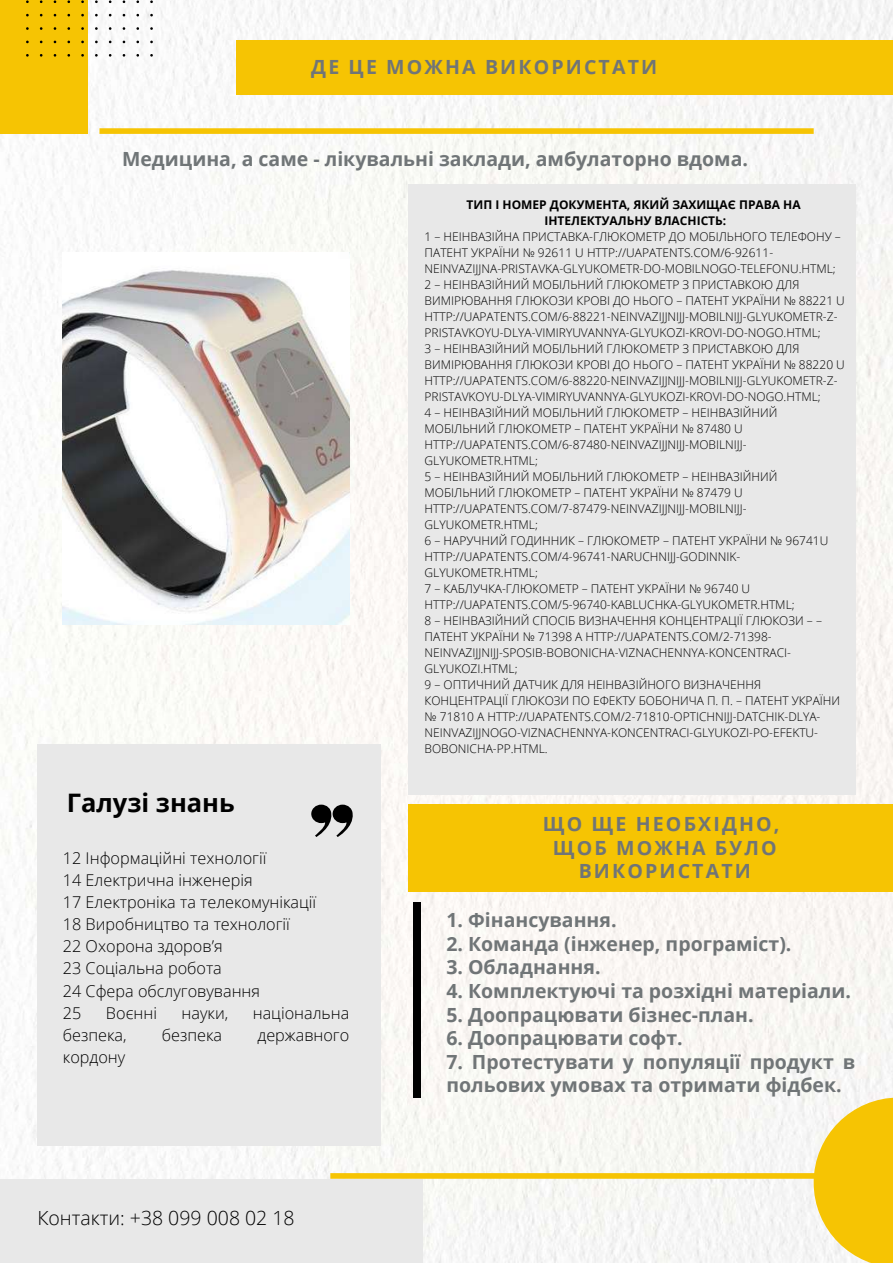
<style>
.page{position:relative;width:893px;height:1264px;background:#fff}
.page>*{position:absolute;margin:0;border:0;box-sizing:border-box;transform-origin:0 0}
.t1{font:700 25.5px "Open Sans";color:#000}
.t2{font:700 19.5px/23.5px "Open Sans";color:#707577}
.t3{font:700 19.5px/23.5px "Open Sans";letter-spacing:.11em;color:#707577;text-align:center}
.t4{font:300 19.5px "Open Sans";color:#000}
.t5{font:300 16.2px/22.2px "Open Sans";color:#000}
.t6{font:300 12px/16px "Open Sans";color:#000}
.t7{font:700 12px/16px "Open Sans";color:#000;text-align:center}
</style>
<div class="page">
<div style="left:0;top:0;width:892px;height:1262px;background:#f9f8f6"></div>
<div style="left:99px;top:128px;width:714px;height:6px;background:#f6c403"></div>
<div style="left:37px;top:743px;width:343px;height:401px;background:#e8e8e8"></div>
<svg style="left:311px;top:804px;width:42px;height:33px"></svg>
<div style="left:413px;top:902px;width:7px;height:195px;background:#000"></div>
<div style="left:0;top:0;width:88px;height:134px;background:#f6c403"></div>
<div style="left:330px;top:1173px;width:562px;height:5px;background:#f6c403"></div>
<svg style="left:26px;top:0;width:127px;height:57px"></svg>
<div style="left:236px;top:40px;width:656px;height:55px;background:#f6c403"></div>
<svg style="left:813px;top:1097px;width:79px;height:165px;fill:#f6c403"></svg>
<div style="left:407px;top:804px;width:485px;height:88px;background:#f6c403"></div>
<img style="left:63px;top:253px;width:286px;height:372px">
<div style="left:0;top:1178px;width:422px;height:84px;background:#e8e8e8"></div>
<div style="left:407px;top:184px;width:448px;height:610px;background:#e8e8e8"></div>
<h2 class="t3" style="left:311px;top:55px;width:347px">ДЕ ЦЕ МОЖНА ВИКОРИСТАТИ</h2>
<h2 class="t2" style="left:122px;top:147px;width:627px">Медицина, а саме - лікувальні заклади, амбулаторно вдома.</h2>
<p class="t7" style="left:466px;top:196px;width:335px">ТИП І НОМЕР ДОКУМЕНТА, ЯКИЙ ЗАХИЩАЄ ПРАВА НА<br>ІНТЕЛЕКТУАЛЬНУ ВЛАСНІСТЬ:</p>
<p class="t6" style="left:424px;top:228px;width:422px">1 – НЕІНВАЗІЙНА ПРИСТАВКА-ГЛЮКОМЕТР ДО МОБІЛЬНОГО ТЕЛЕФОНУ – ПАТЕНТ УКРАЇНИ № 92611 U HTTP://UAPATENTS.COM/6-92611- NEINVAZIJJNA-PRISTAVKA-GLYUKOMETR-DO-MOBILNOGO-TELEFONU.HTML; 2 – НЕІНВАЗІЙНИЙ МОБІЛЬНИЙ ГЛЮКОМЕТР З ПРИСТАВКОЮ ДЛЯ ВИМІРЮВАННЯ ГЛЮКОЗИ КРОВІ ДО НЬОГО – ПАТЕНТ УКРАЇНИ № 88221 U HTTP://UAPATENTS.COM/6-88221-NEINVAZIJJNIJJ-MOBILNIJJ-GLYUKOMETR-Z-PRISTAVKOYU-DLYA-VIMIRYUVANNYA-GLYUKOZI-KROVI-DO-NOGO.HTML;<br>3 – НЕІНВАЗІЙНИЙ МОБІЛЬНИЙ ГЛЮКОМЕТР З ПРИСТАВКОЮ ДЛЯ ВИМІРЮВАННЯ ГЛЮКОЗИ КРОВІ ДО НЬОГО – ПАТЕНТ УКРАЇНИ № 88220 U HTTP://UAPATENTS.COM/6-88220-NEINVAZIJJNIJJ-MOBILNIJJ-GLYUKOMETR-Z-PRISTAVKOYU-DLYA-VIMIRYUVANNYA-GLYUKOZI-KROVI-DO-NOGO.HTML;<br>4 – НЕІНВАЗІЙНИЙ МОБІЛЬНИЙ ГЛЮКОМЕТР – НЕІНВАЗІЙНИЙ МОБІЛЬНИЙ ГЛЮКОМЕТР – ПАТЕНТ УКРАЇНИ № 87480 U HTTP://UAPATENTS.COM/6-87480-NEINVAZIJJNIJJ-MOBILNIJJ-GLYUKOMETR.HTML;<br>5 – НЕІНВАЗІЙНИЙ МОБІЛЬНИЙ ГЛЮКОМЕТР – НЕІНВАЗІЙНИЙ МОБІЛЬНИЙ ГЛЮКОМЕТР – ПАТЕНТ УКРАЇНИ № 87479 U HTTP://UAPATENTS.COM/7-87479-NEINVAZIJJNIJJ-MOBILNIJJ-GLYUKOMETR.HTML;<br>6 – НАРУЧНИЙ ГОДИННИК – ГЛЮКОМЕТР – ПАТЕНТ УКРАЇНИ № 96741U HTTP://UAPATENTS.COM/4-96741-NARUCHNIJJ-GODINNIK-GLYUKOMETR.HTML;<br>7 – КАБЛУЧКА-ГЛЮКОМЕТР – ПАТЕНТ УКРАЇНИ № 96740 U HTTP://UAPATENTS.COM/5-96740-KABLUCHKA-GLYUKOMETR.HTML;<br>8 – НЕІНВАЗІЙНИЙ СПОСІБ ВИЗНАЧЕННЯ КОНЦЕНТРАЦІЇ ГЛЮКОЗИ – – ПАТЕНТ УКРАЇНИ № 71398 А HTTP://UAPATENTS.COM/2-71398- NEINVAZIJJNIJJ-SPOSIB-BOBONICHA-VIZNACHENNYA-KONCENTRACI-GLYUKOZI.HTML;<br>9 – ОПТИЧНИЙ ДАТЧИК ДЛЯ НЕІНВАЗІЙНОГО ВИЗНАЧЕННЯ КОНЦЕНТРАЦІЇ ГЛЮКОЗИ ПО ЕФЕКТУ БОБОНИЧА П. П. – ПАТЕНТ УКРАЇНИ № 71810 А HTTP://UAPATENTS.COM/2-71810-OPTICHNIJJ-DATCHIK-DLYA-NEINVAZIJJNOGO-VIZNACHENNYA-KONCENTRACI-GLYUKOZI-PO-EFEKTU-BOBONICHA-PP.HTML.</p>
<h1 class="t1" style="left:67px;top:784px;width:169px">Галузі знань</h1>
<h3 class="t5" style="left:63px;top:846px;width:255px">12 Інформаційні технології<br>14 Електрична інженерія<br>17 Електроніка та телекомунікації<br>18 Виробництво та технології<br>22 Охорона здоров’я<br>23 Соціальна робота<br>24 Сфера обслуговування<br>25</h3>
<h3 class="t5" style="left:106px;top:1001px;width:53px">Воєнні</h3>
<h3 class="t5" style="left:181px;top:1001px;width:48px">науки,</h3>
<h3 class="t5" style="left:253px;top:1001px;width:98px">національна</h3>
<h3 class="t5" style="left:63px;top:1023px;width:65px">безпека,</h3>
<h3 class="t5" style="left:162px;top:1023px;width:62px">безпека</h3>
<h3 class="t5" style="left:257px;top:1023px;width:93px">державного</h3>
<h3 class="t5" style="left:63px;top:1045px;width:64px">кордону</h3>
<h2 class="t4" style="left:37px;top:1204px;width:259px">Контакти: +38 099 008 02 18</h2>
<h2 class="t3" style="left:543px;top:811px;width:238px">ЩО ЩЕ НЕОБХІДНО,<br>ЩОБ МОЖНА БУЛО<br>ВИКОРИСТАТИ</h2>
<h2 class="t2" style="left:446px;top:907px;width:172px">1. Фінансування.</h2>
<h2 class="t2" style="left:446px;top:931px;width:346px">2. Команда (інженер, програміст).</h2>
<h2 class="t2" style="left:446px;top:955px;width:156px">3. Обладнання.</h2>
<h2 class="t2" style="left:446px;top:978px;width:406px">4. Комплектуючі та розхідні матеріали.</h2>
<h2 class="t2" style="left:446px;top:1002px;width:309px">5. Доопрацювати бізнес-план.</h2>
<h2 class="t2" style="left:446px;top:1025px;width:238px">6. Доопрацювати софт.</h2>
<h2 class="t2" style="left:446px;top:1049px;width:410px">7. Протестувати у популяції продукт в польових умовах та отримати фідбек.</h2>
</div>
